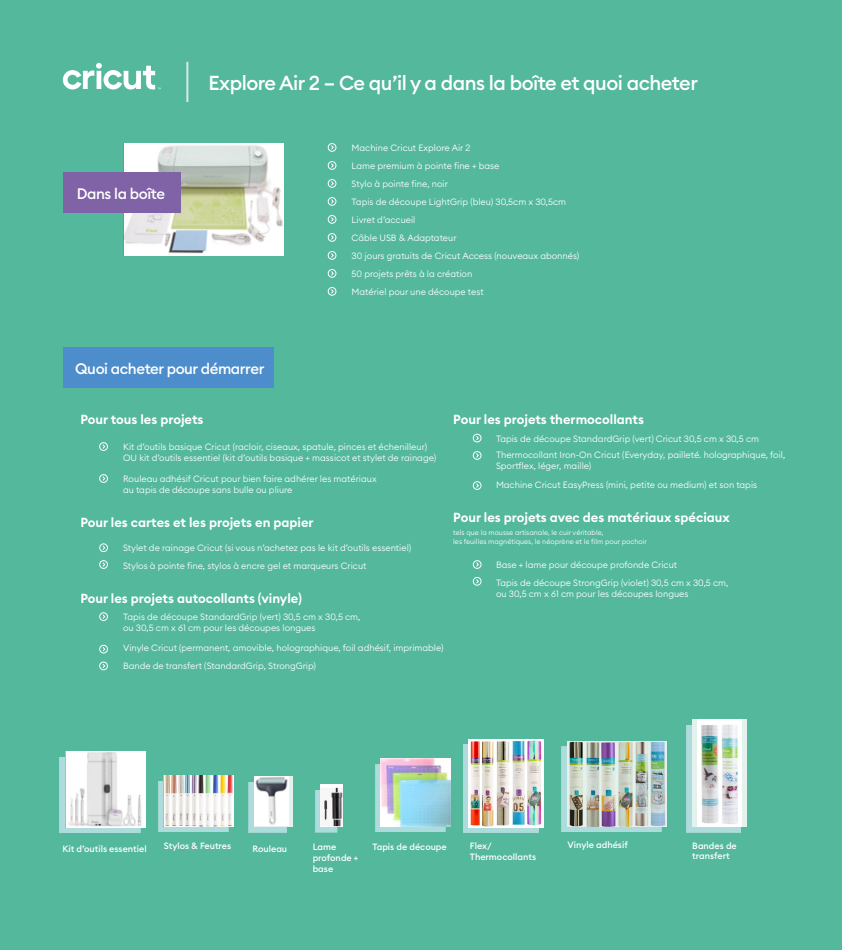
<style>
.page{position:relative;width:842px;height:950px;background:#53b89c}
.page>*{position:absolute;margin:0;border:0;box-sizing:border-box;transform-origin:0 0}
.t1{font:500 20px "Euclid Circular B";letter-spacing:-.025em;color:#fff}
.t2{font:500 15px "Euclid Circular B";letter-spacing:-.025em;color:#fff}
.t3{font:600 13px "Euclid Circular B";color:#fff}
.t4{font:300 9px/18px "Euclid Circular B";color:#fff}
.t5{font:500 9px/10.9px "Euclid Circular B";color:#fff}
.t6{font:300 7px/9px "Euclid Circular B";color:#fff}
</style>
<div class="page">
<svg style="left:63px;top:63px;width:98px;height:27px"></svg>
<hr style="left:186px;top:62px;width:2px;height:40px;background:#d6ebe3">
<img style="left:123px;top:143px;width:160px;height:112px">
<svg style="left:331px;top:145px;width:3px;height:5px"></svg>
<div style="left:328px;top:143px;width:8px;height:9px;border:1px solid #fff;border-radius:50%"></div>
<div style="left:328px;top:161px;width:8px;height:9px;border:1px solid #fff;border-radius:50%"></div>
<div style="left:328px;top:179px;width:8px;height:9px;border:1px solid #fff;border-radius:50%"></div>
<div style="left:328px;top:197px;width:8px;height:9px;border:1px solid #fff;border-radius:50%"></div>
<div style="left:328px;top:215px;width:8px;height:9px;border:1px solid #fff;border-radius:50%"></div>
<svg style="left:102px;top:444px;width:4px;height:5px"></svg>
<div style="left:99px;top:442px;width:9px;height:9px;border:1px solid #fff;border-radius:50%"></div>
<div style="left:473px;top:434px;width:8px;height:8px;border:1px solid #fff;border-radius:50%"></div>
<svg style="left:476px;top:562px;width:3px;height:5px"></svg>
<div style="left:473px;top:560px;width:8px;height:9px;border:1px solid #fff;border-radius:50%"></div>
<svg style="left:102px;top:545px;width:4px;height:5px"></svg>
<div style="left:99px;top:543px;width:9px;height:9px;border:1px solid #fff;border-radius:50%"></div>
<svg style="left:102px;top:614px;width:4px;height:5px"></svg>
<div style="left:99px;top:612px;width:9px;height:9px;border:1px solid #fff;border-radius:50%"></div>
<div style="left:99px;top:645px;width:9px;height:8px;border:1px solid #fff;border-radius:50%"></div>
<svg style="left:476px;top:453px;width:3px;height:5px"></svg>
<div style="left:473px;top:451px;width:8px;height:9px;border:1px solid #fff;border-radius:50%"></div>
<div style="left:473px;top:577px;width:8px;height:8px;border:1px solid #fff;border-radius:50%"></div>
<svg style="left:102px;top:562px;width:4px;height:5px"></svg>
<div style="left:99px;top:560px;width:9px;height:9px;border:1px solid #fff;border-radius:50%"></div>
<svg style="left:102px;top:663px;width:4px;height:5px"></svg>
<div style="left:99px;top:661px;width:9px;height:9px;border:1px solid #fff;border-radius:50%"></div>
<svg style="left:102px;top:476px;width:4px;height:5px"></svg>
<div style="left:99px;top:474px;width:9px;height:9px;border:1px solid #fff;border-radius:50%"></div>
<svg style="left:476px;top:483px;width:3px;height:5px"></svg>
<div style="left:473px;top:481px;width:8px;height:9px;border:1px solid #fff;border-radius:50%"></div>
<div style="left:328px;top:233px;width:8px;height:9px;border:1px solid #fff;border-radius:50%"></div>
<div style="left:328px;top:251px;width:8px;height:9px;border:1px solid #fff;border-radius:50%"></div>
<div style="left:328px;top:269px;width:8px;height:9px;border:1px solid #fff;border-radius:50%"></div>
<div style="left:328px;top:287px;width:8px;height:9px;border:1px solid #fff;border-radius:50%"></div>
<div style="left:686px;top:725px;width:55px;height:107px;background:#aedbdc"></div>
<div style="left:692px;top:719px;width:55px;height:107px;background:linear-gradient(to bottom,#e4f2ed,#e4f2ed)"></div>
<img style="left:698px;top:719px;width:43px;height:107px">
<div style="left:562px;top:746px;width:100px;height:86px;background:#aedbdc"></div>
<img style="left:567px;top:741px;width:100px;height:85px">
<div style="left:248px;top:782px;width:39px;height:50px;background:#aedbdc"></div>
<div style="left:254px;top:776px;width:39px;height:50px;background:#e4f2ed"></div>
<img style="left:254px;top:776px;width:35px;height:49px">
<svg style="left:315px;top:790px;width:22px;height:42px"></svg>
<img style="left:321px;top:784px;width:22px;height:42px">
<div style="left:463px;top:744px;width:76px;height:89px;background:linear-gradient(to right,#aedbdc,#aedbdc)"></div>
<img style="left:469px;top:739px;width:74px;height:88px">
<div style="left:158px;top:781px;width:70px;height:51px;background:linear-gradient(to right,#aedbdc,#aedbdc)"></div>
<img style="left:164px;top:775px;width:70px;height:51px">
<svg style="left:375px;top:764px;width:70px;height:68px"></svg>
<img style="left:381px;top:759px;width:70px;height:67px">
<div style="left:59px;top:757px;width:81px;height:76px;background:#aedbdc"></div>
<img style="left:65px;top:751px;width:80px;height:76px">
<div style="left:63px;top:172px;width:118px;height:40px;background:#8062a7"></div>
<div style="left:63px;top:348px;width:210px;height:40px;background:#4e8dcb"></div>
<h2 class="t2" style="left:77px;top:184px;width:90px">Dans la boîte</h2>
<h1 class="t1" style="left:208px;top:70px;width:491px">Explore Air 2 – Ce qu’il y a dans la boîte et quoi acheter</h1>
<p class="t4" style="left:352px;top:138px;width:229px">Machine Cricut Explore Air 2<br>Lame premium à pointe fine + base<br>Stylo à pointe fine, noir<br>Tapis de découpe LightGrip (bleu) 30,5cm x 30,5cm<br>Livret d’accueil<br>Câble USB &amp; Adaptateur<br>30 jours gratuits de Cricut Access (nouveaux abonnés)<br>50 projets prêts à la création<br>Matériel pour une découpe test</p>
<h2 class="t2" style="left:75px;top:359px;width:191px">Quoi acheter pour démarrer</h2>
<h3 class="t3" style="left:80px;top:411px;width:125px">Pour tous les projets</h3>
<p class="t4" style="left:123px;top:441px;width:314px;line-height:11px">Kit d’outils basique Cricut (racloir, ciseaux, spatule, pinces et échenilleur)<br>OU kit d’outils essentiel (kit d’outils basique + massicot et stylet de rainage)</p>
<p class="t4" style="left:123px;top:473px;width:255px;line-height:11px">Rouleau adhésif Cricut pour bien faire adhérer les matériaux au tapis de découpe sans bulle ou pliure</p>
<h3 class="t3" style="left:80px;top:514px;width:235px">Pour les cartes et les projets en papier</h3>
<p class="t4" style="left:123px;top:538px;width:290px">Stylet de rainage Cricut (si vous n’achetez pas le kit d’outils essentiel)<br>Stylos à pointe fine, stylos à encre gel et marqueurs Cricut</p>
<h3 class="t3" style="left:80px;top:589px;width:223px">Pour les projets autocollants (vinyle)</h3>
<p class="t4" style="left:123px;top:611px;width:239px;line-height:11px">Tapis de découpe StandardGrip (vert) 30,5 cm x 30,5 cm, ou 30,5 cm x 61 cm pour les découpes longues</p>
<p class="t4" style="left:123px;top:639px;width:322px">Vinyle Cricut (permanent, amovible, holographique, foil adhésif, imprimable)<br>Bande de transfert (StandardGrip, StrongGrip)</p>
<h3 class="t3" style="left:453px;top:411px;width:192px">Pour les projets thermocollants</h3>
<p class="t4" style="left:496px;top:430px;width:291px;line-height:16.6px">Tapis de découpe StandardGrip (vert) Cricut 30,5 cm x 30,5 cm<br>Thermocollant Iron-On Cricut (Everyday, pailleté. holographique, foil,</p>
<p class="t4" style="left:496px;top:457px;width:263px;line-height:18.8px">Sportflex, léger, maille)<br>Machine Cricut EasyPress (mini, petite ou medium) et son tapis</p>
<h3 class="t3" style="left:453px;top:509px;width:278px">Pour les projets avec des matériaux spéciaux</h3>
<p class="t6" style="left:453px;top:528px;width:195px">tels que la mousse artisanale, le cuir véritable,<br>les feuilles magnétiques, le néoprène et le film pour pochoir</p>
<p class="t4" style="left:496px;top:555px;width:234px;line-height:18.4px">Base + lame pour découpe profonde Cricut<br>Tapis de découpe StrongGrip (violet) 30,5 cm x 30,5 cm,</p>
<p class="t4" style="left:496px;top:584px;width:194px">ou 30,5 cm x 61 cm pour les découpes longues</p>
<p class="t5" style="left:62px;top:843px;width:86px">Kit d’outils essentiel</p>
<p class="t5" style="left:164px;top:840px;width:69px">Stylos &amp; Feutres</p>
<p class="t5" style="left:372px;top:841px;width:76px">Tapis de découpe</p>
<p class="t5" style="left:567px;top:839px;width:62px">Vinyle adhésif</p>
<p class="t5" style="left:692px;top:840px;width:46px">Bandes de transfert</p>
<p class="t5" style="left:253px;top:843px;width:36px">Rouleau</p>
<p class="t5" style="left:313px;top:841px;width:47px">Lame profonde + base</p>
<p class="t5" style="left:470px;top:840px;width:68px">Flex/<br>Thermocollants</p>
</div>
